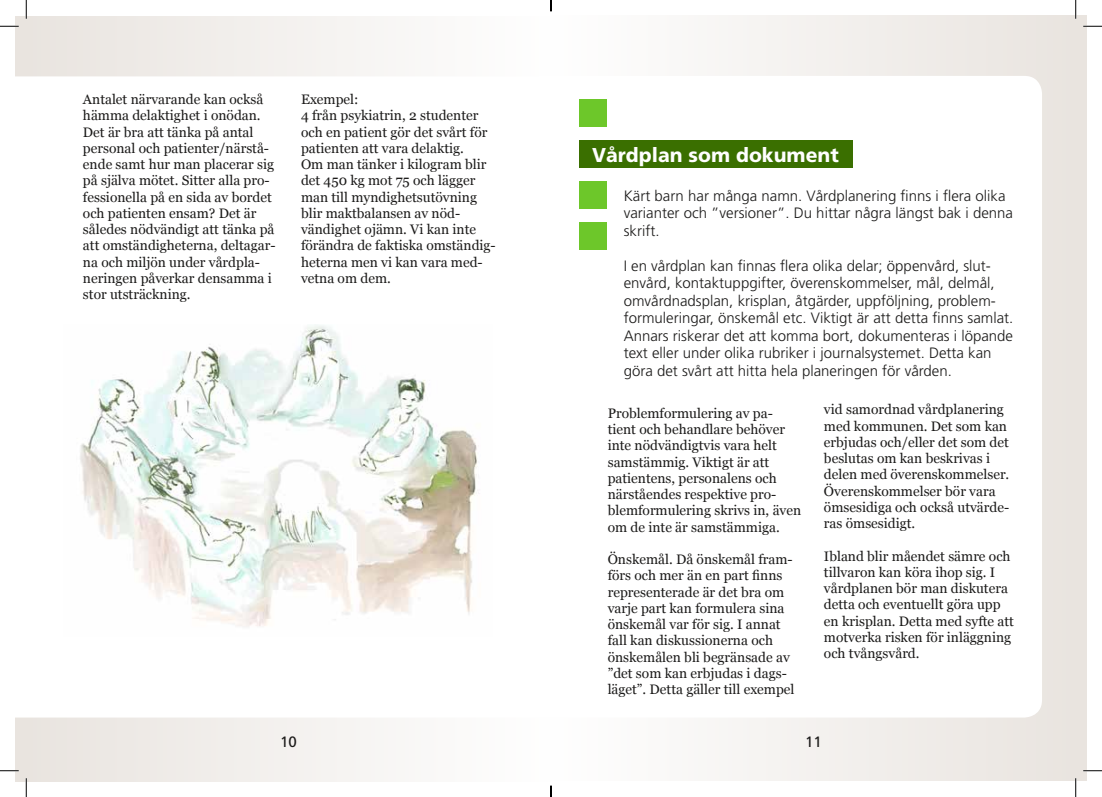
<style>
.page{position:relative;width:1102px;height:797px;background:#fff}
.page>*{position:absolute;margin:0;border:0;box-sizing:border-box;transform-origin:0 0}
.t1{font:800 20px "Frutiger SLLOTF";color:#fff}
.t2{font:300 15px/17.5px "Frutiger SLLOTF";color:#1b1a19}
.t3{font:15px "Frutiger SLLOTF";color:#1b1a19}
.t4{font:13.75px/16.2px "Georgia";color:#1b1a19}
</style>
<div class="page">
<div style="left:16px;top:16px;width:535px;height:765px;background:linear-gradient(to right,#e9e4df,#fefefe)"></div>
<div style="left:551px;top:16px;width:535px;height:765px;background:linear-gradient(to right,#fefefe,#e9e4df)"></div>
<div style="left:522px;top:76px;width:519px;height:641px;background:#fff;border-radius:18px"></div>
<svg style="left:16px;top:76px;width:520px;height:641px"></svg>
<img style="left:63px;top:324px;width:430px;height:312px">
<div style="left:579px;top:99px;width:27px;height:27px;background:#6dc72a"></div>
<div style="left:579px;top:141px;width:273px;height:27px;background:#3a6f00"></div>
<div style="left:579px;top:181px;width:27px;height:28px;background:#6dc72a"></div>
<div style="left:579px;top:222px;width:27px;height:28px;background:#6dc72a"></div>
<svg style="left:0;top:25px;width:19px;height:2px"></svg>
<svg style="left:1083px;top:25px;width:18px;height:2px"></svg>
<svg style="left:0;top:770px;width:19px;height:1px"></svg>
<svg style="left:1083px;top:770px;width:18px;height:1px"></svg>
<svg style="left:25px;top:0;width:2px;height:19px"></svg>
<svg style="left:25px;top:778px;width:2px;height:19px"></svg>
<svg style="left:1074px;top:0;width:2px;height:19px"></svg>
<svg style="left:1074px;top:778px;width:2px;height:19px"></svg>
<svg style="left:550px;top:785px;width:1px;height:12px"></svg>
<p class="t4" style="left:83px;top:91px;width:194px">Antalet närvarande kan också hämma delaktighet i onödan.<br>Det är bra att tänka på antal personal och patienter/närstå&shy;ende samt hur man placerar sig på själva mötet. Sitter alla pro&shy;fessionella på en sida av bordet och patienten ensam? Det är således nödvändigt att tänka på att omständigheterna, deltagar&shy;na och miljön under vårdpla&shy;neringen påverkar densamma i stor utsträckning.</p>
<p class="t4" style="left:301px;top:91px;width:196px">Exempel:<br>4 från psykiatrin, 2 studenter och en patient gör det svårt för patienten att vara delaktig.<br>Om man tänker i kilogram blir det 450 kg mot 75 och lägger man till myndighetsutövning blir maktbalansen av nöd&shy;vändighet ojämn. Vi kan inte förändra de faktiska omständig&shy;heterna men vi kan vara med&shy;vetna om dem.</p>
<p class="t3" style="left:280px;top:733px;width:18px">10</p>
<h1 class="t1" style="left:592px;top:143px;width:248px">Vårdplan som dokument</h1>
<p class="t2" style="left:623px;top:187px;width:391px">Kärt barn har många namn. Vårdplanering finns i flera olika varianter och ”versioner”. Du hittar några längst bak i denna skrift.</p>
<p class="t2" style="left:623px;top:257px;width:391px">I en vårdplan kan finnas flera olika delar; öppenvård, slut&shy;envård, kontaktuppgifter, överenskommelser, mål, delmål, omvårdnadsplan, krisplan, åtgärder, uppföljning, problem&shy;formuleringar, önskemål etc. Viktigt är att detta finns samlat.<br>Annars riskerar det att komma bort, dokumenteras i löpande text eller under olika rubriker i journalsystemet. Detta kan göra det svårt att hitta hela planeringen för vården.</p>
<p class="t4" style="left:607px;top:405px;width:195px">Problemformulering av pa&shy;tient och behandlare behöver inte nödvändigtvis vara helt samstämmig. Viktigt är att patientens, personalens och närståendes respektive pro&shy;blemformulering skrivs in, även om de inte är samstämmiga.</p>
<p class="t4" style="left:607px;top:551px;width:188px">Önskemål. Då önskemål fram&shy;förs och mer än en part finns representerade är det bra om varje part kan formulera sina önskemål var för sig. I annat fall kan diskussionerna och önskemålen bli begränsade av ”det som kan erbjudas i dags&shy;läget”. Detta gäller till exempel</p>
<p class="t4" style="left:823px;top:401px;width:187px">vid samordnad vårdplanering med kommunen. Det som kan erbjudas och/eller det som det beslutas om kan beskrivas i delen med överenskommelser.<br>Överenskommelser bör vara ömsesidiga och också utvärde&shy;ras ömsesidigt.</p>
<p class="t4" style="left:823px;top:547px;width:191px">Ibland blir måendet sämre och tillvaron kan köra ihop sig. I vårdplanen bör man diskutera detta och eventuellt göra upp en krisplan. Detta med syfte att motverka risken för inläggning och tvångsvård.</p>
<p class="t3" style="left:805px;top:733px;width:18px">11</p>
</div>
